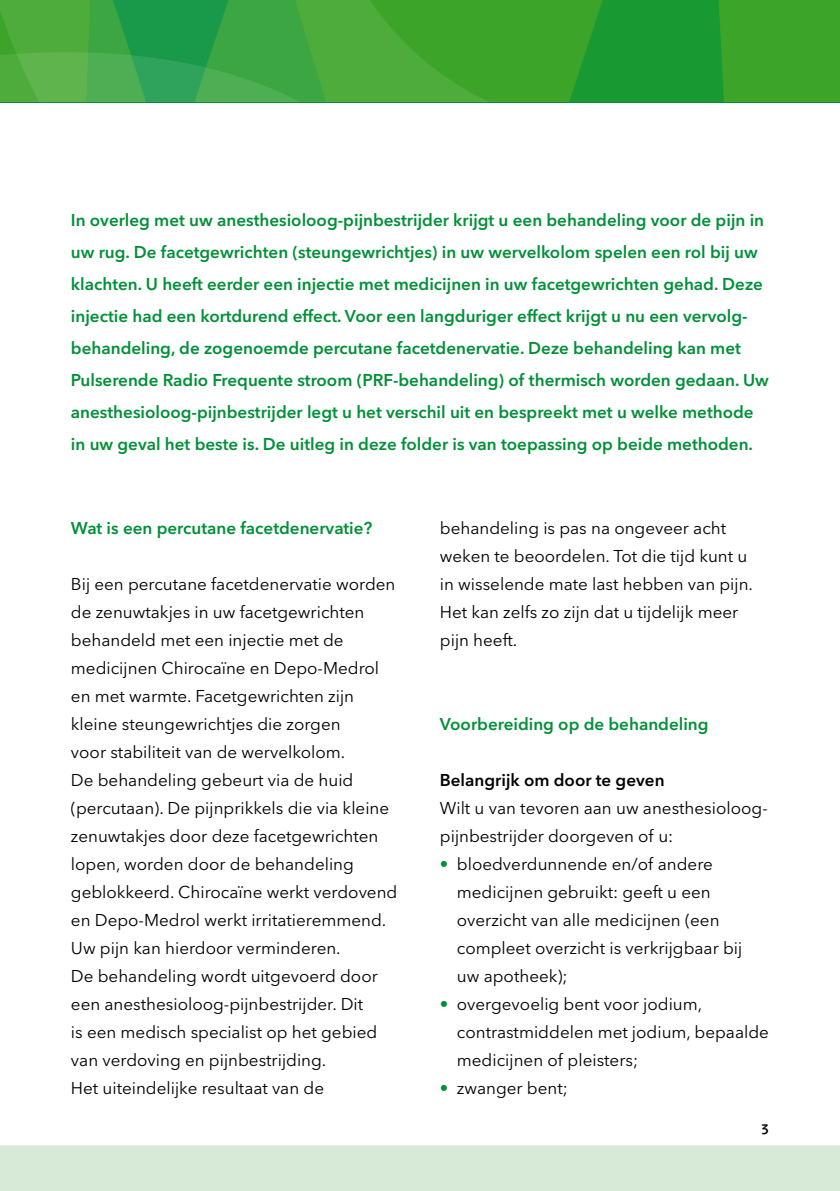
<style>
.page{position:relative;width:840px;height:1191px;background:#fff}
.page>*{position:absolute;margin:0;border:0;box-sizing:border-box;transform-origin:0 0}
.t1{font:17px/28px "Avenir Next LT Pro";color:#000}
.t2{font:600 17px/32px "Avenir Next LT Pro";color:#009037}
.t3{font:600 17px "Avenir Next LT Pro";color:#000}
.t4{font:600 14px "Avenir Next LT Pro";color:#000}
.s1{font-family:"Helvetica Neue LT";color:#009037}
</style>
<div class="page">
<svg style="left:0;top:0;width:839px;height:102px;background:#36a333"></svg>
<svg style="left:0;top:52px;width:300px;height:50px;background:#45aa4d"></svg>
<div style="left:0;top:1145px;width:839px;height:46px;background:#d7ead7"></div>
<p class="t2" style="left:71px;top:204px;width:699px">In overleg met uw anesthesioloog-pijnbestrijder krijgt u een behandeling voor de pijn in uw rug. De facetgewrichten (steungewrichtjes) in uw wervelkolom spelen een rol bij uw klachten. U heeft eerder een injectie met medicijnen in uw facetgewrichten gehad. Deze injectie had een kortdurend effect. Voor een langduriger effect krijgt u nu een vervolg&shy;behandeling, de zogenoemde percutane facetdenervatie. Deze behandeling kan met Pulserende Radio Frequente stroom (PRF-behandeling) of thermisch worden gedaan. Uw anesthesioloog-pijnbestrijder legt u het verschil uit en bespreekt met u welke methode in uw geval het beste is. De uitleg in deze folder is van toepassing op beide methoden.</p>
<p class="t2" style="left:71px;top:512px;width:303px">Wat is een percutane facetdenervatie?</p>
<p class="t1" style="left:71px;top:570px;width:328px">Bij een percutane facetdenervatie worden de zenuwtakjes in uw facetgewrichten behandeld met een injectie met de medicijnen Chirocaïne en Depo-Medrol en met warmte. Facetgewrichten zijn kleine steungewrichtjes die zorgen<br>voor stabiliteit van de wervelkolom.<br>De behandeling gebeurt via de huid (percutaan). De pijnprikkels die via kleine zenuwtakjes door deze facetgewrichten lopen, worden door de behandeling geblokkeerd. Chirocaïne werkt verdovend en Depo-Medrol werkt irritatieremmend.<br>Uw pijn kan hierdoor verminderen.<br>De behandeling wordt uitgevoerd door een anesthesioloog-pijnbestrijder. Dit<br>is een medisch specialist op het gebied van verdoving en pijnbestrijding.<br>Het uiteindelijke resultaat van de</p>
<p class="t1" style="left:439px;top:514px;width:314px">behandeling is pas na ongeveer acht weken te beoordelen. Tot die tijd kunt u in wisselende mate last hebben van pijn.<br>Het kan zelfs zo zijn dat u tijdelijk meer pijn heeft.</p>
<p class="t2" style="left:439px;top:708px;width:270px">Voorbereiding op de behandeling</p>
<p class="t3" style="left:439px;top:770px;width:226px">Belangrijk om door te geven</p>
<p class="t1" style="left:439px;top:794px;width:329px">Wilt u van tevoren aan uw anesthesioloog&shy;pijnbestrijder doorgeven of u:</p>
<p class="t1" style="left:456px;top:850px;width:287px;text-indent:-17px"><span class="s1">•</span> bloedverdunnende en/of andere medicijnen gebruikt: geeft u een overzicht van alle medicijnen (een compleet overzicht is verkrijgbaar bij uw apotheek);</p>
<p class="t1" style="left:456px;top:990px;width:313px;text-indent:-17px"><span class="s1">•</span> overgevoelig bent voor jodium, contrastmiddelen met jodium, bepaalde medicijnen of pleisters;</p>
<p class="t1" style="left:439px;top:1074px;width:129px"><span class="s1">•</span> zwanger bent;</p>
<p class="t4" style="left:760px;top:1118px;width:9px">3</p>
</div>
